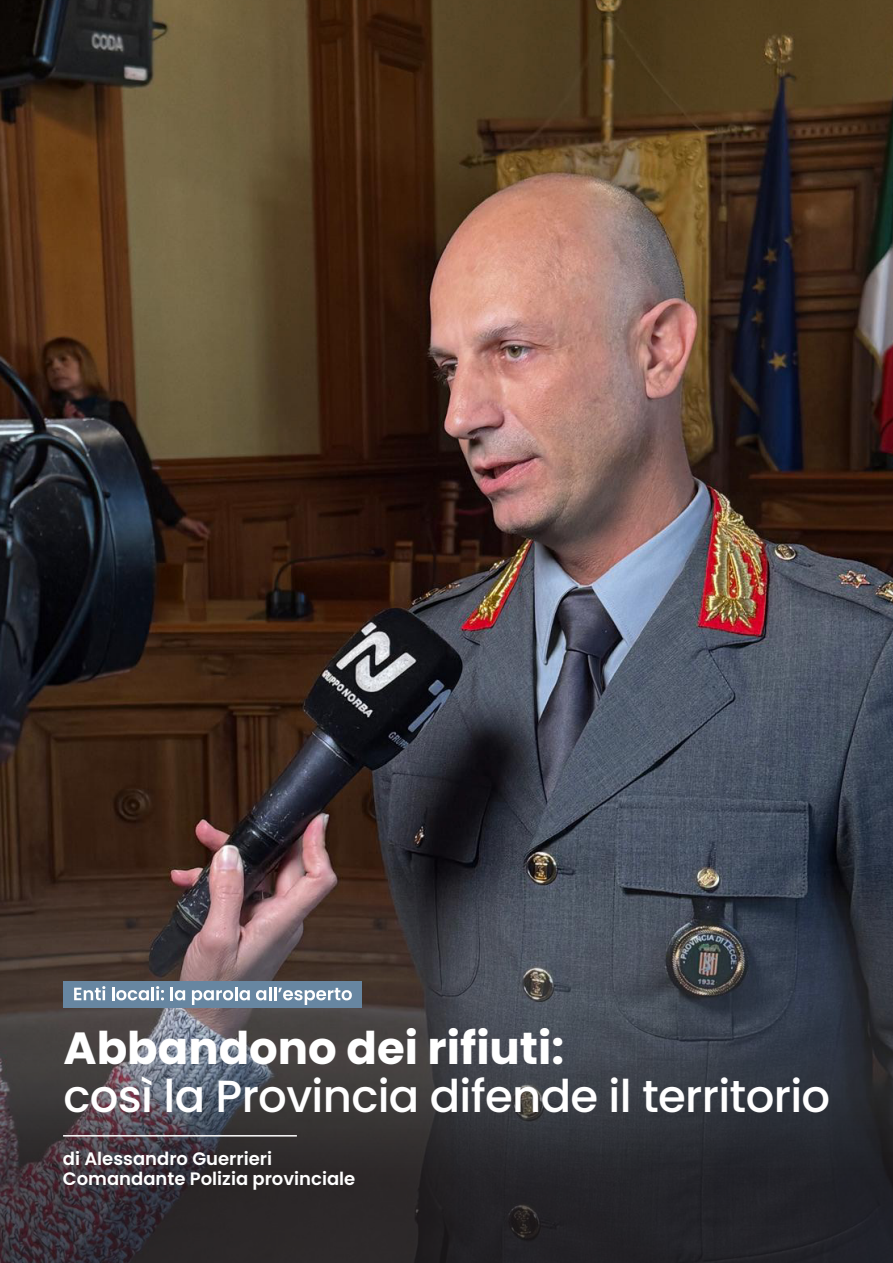
<style>
.page{position:relative;width:893px;height:1263px;background:#fff}
.page>*{position:absolute;margin:0;border:0;box-sizing:border-box;transform-origin:0 0}
.t1{font:500 45px "Poppins";letter-spacing:-.015em;color:#fff}
.t2{font:700 45px "Poppins";color:#fff}
.t3{font:600 18px/19.5px "Poppins";color:#fff}
</style>
<div class="page">
<img style="left:0;top:0;width:893px;height:869px">
<svg style="left:0;top:869px;width:893px;height:394px;background:#3c393e"></svg>
<div style="left:64px;top:981px;width:298px;height:26px;background:#6786a1"></div>
<svg style="left:74px;top:986px;width:31px;height:14px"></svg>
<svg style="left:112px;top:986px;width:52px;height:14px"></svg>
<svg style="left:170px;top:987px;width:15px;height:13px"></svg>
<svg style="left:192px;top:987px;width:58px;height:18px"></svg>
<svg style="left:256px;top:987px;width:96px;height:18px"></svg>
<hr style="left:63px;top:1135px;width:234px;height:1px;background:#fff">
<h1 class="t2" style="left:64px;top:1022px;width:502px">Abbandono dei rifiuti:</h1>
<h1 class="t1" style="left:64px;top:1070px;width:768px">così la Provincia difende il territorio</h1>
<p class="t3" style="left:63px;top:1149px;width:294px">di Alessandro Guerrieri<br>Comandante Polizia provinciale</p>
</div>
